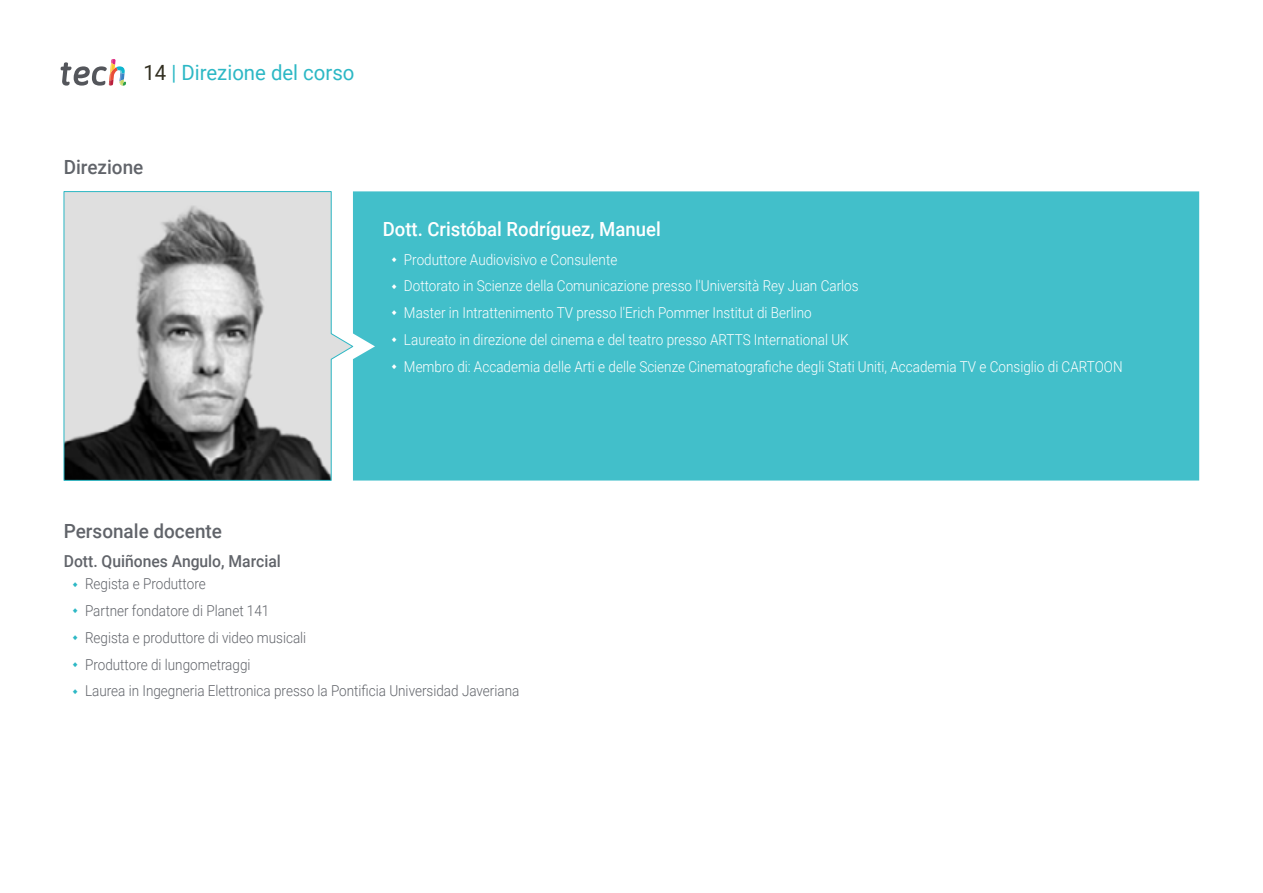
<style>
.page{position:relative;width:1263px;height:893px;background:#fff}
.page>*{position:absolute;margin:0;border:0;box-sizing:border-box;transform-origin:0 0}
.t1{font:21px "Roboto";color:#2db8c5}
.t2{font:500 19.5px "Roboto";color:#fff;scale:.95 1}
.t3{font:500 19.5px "Roboto";color:#61646a}
.t4{font:500 16.5px "Roboto";color:#61646a;scale:.95 1}
.t5{font:300 15px/26.7px "Roboto";color:#fff;scale:.9 1}
.t6{font:300 15px/26.7px "Roboto";color:#61646a;scale:.9 1}
.s1{color:#312e20}
</style>
<div class="page">
<div style="left:353px;top:191px;width:846px;height:290px;background:#42bfca"></div>
<svg style="left:64px;top:191px;width:289px;height:290px;background:#afb1b1"></svg>
<svg style="left:61px;top:59px;width:65px;height:27px"></svg>
<svg style="left:392px;top:257px;width:5px;height:5px"></svg>
<svg style="left:392px;top:284px;width:5px;height:5px"></svg>
<svg style="left:392px;top:310px;width:5px;height:5px"></svg>
<svg style="left:392px;top:337px;width:5px;height:5px"></svg>
<svg style="left:392px;top:364px;width:5px;height:5px"></svg>
<h1 class="t1" style="left:144px;top:57px;width:213px"><span class="s1">14</span> | Direzione del corso</h1>
<h2 class="t3" style="left:64px;top:154px;width:81px">Direzione</h2>
<h2 class="t3" style="left:64px;top:517px;width:160px">Personale docente</h2>
<h2 class="t2" style="left:383px;top:215px;width:294px">Dott. Cristóbal Rodríguez, Manuel</h2>
<p class="t5" style="left:404px;top:245px;width:800px">Produttore Audiovisivo e Consulente<br>Dottorato in Scienze della Comunicazione presso l'Università Rey Juan Carlos<br>Master in Intrattenimento TV presso l'Erich Pommer Institut di Berlino<br>Laureato in direzione del cinema e del teatro presso ARTTS International UK<br>Membro di: Accademia delle Arti e delle Scienze Cinematografiche degli Stati Uniti, Accademia TV e Consiglio di CARTOON</p>
<p class="t4" style="left:64px;top:550px;width:230px">Dott. Quiñones Angulo, Marcial</p>
<p class="t6" style="left:85px;top:570px;width:484px">Regista e Produttore<br>Partner fondatore di Planet 141<br>Regista e produttore di video musicali<br>Produttore di lungometraggi<br>Laurea in Ingegneria Elettronica presso la Pontificia Universidad Javeriana</p>
</div>
